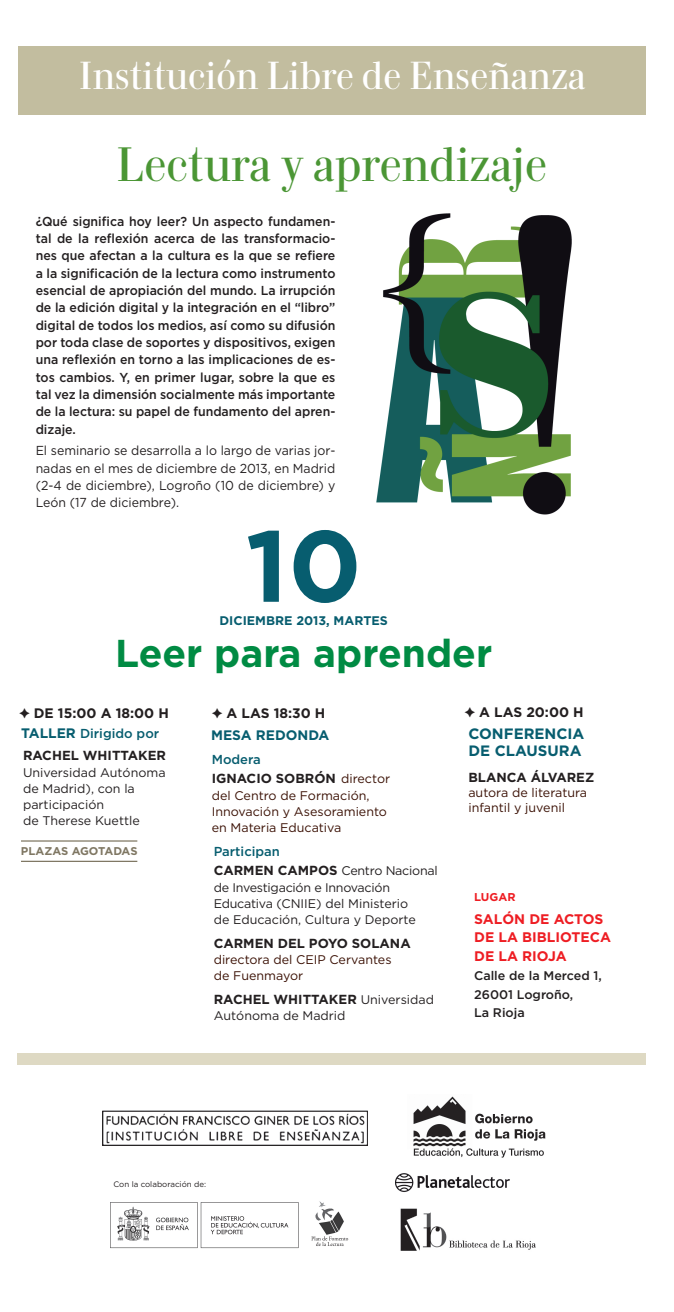
<style>
.page{position:relative;width:674px;height:1312px;background:#fff}
.page>*{position:absolute;margin:0;border:0;box-sizing:border-box;transform-origin:0 0}
.t1{font:700 100.88px "Gotham";color:#075d6f}
.t2{font:49.5px "Carmen";color:#4b9635}
.t3{font:40px "Carmen";color:#fff}
.t4{font:700 38.75px "Gotham";color:#008b43}
.t5{font:700 15px/17.4px "Gotham";color:#075d6f;text-align:right}
.t6{font:700 13.88px/18.8px "Gotham";color:#ee1d23}
.t7{font:700 13.75px "Gotham";color:#231f20}
.t8{font:700 13.75px "Gotham";color:#075d6f}
.t9{font:700 13.12px "Gotham";color:#231f20}
.t10{font:500 13px/17.4px "Gotham";color:#231f20;text-align:justify;scale:.95 1}
.t11{font:13px/17.4px "Gotham";color:#231f20;text-align:justify;scale:.95 1}
.t12{font:500 13px "Gotham";color:#075d6f}
.t13{font:12.5px/16.2px "Gotham";color:#3b1105}
.t14{font:12.5px/16.2px "Gotham";letter-spacing:-.02em;color:#231f20}
.t15{font:12.5px/16.2px "Gotham";color:#231f20}
.t16{font:500 12.5px/18.8px "Gotham";color:#231f20}
.t17{font:700 12.5px "Gotham";color:#075d6f}
.t18{font:700 11.38px "Gotham";color:#ee1d23}
.t19{font:700 11.25px "Gotham";letter-spacing:-.01em;color:#7f7763}
.t20{font:8px "Gotham";color:#231f20}
.s1{font-weight:700;font-size:13.75px}
.s2{font-weight:700;font-size:13.12px;color:#231f20}
.s3{font-weight:700;font-size:13.12px}
.s4{font-weight:400;font-size:12.5px}
</style>
<div class="page">
<div style="left:19px;top:46px;width:626px;height:69px;background:#c2bd9f"></div>
<img style="left:376px;top:213px;width:195px;height:301px">
<div style="left:17px;top:1052px;width:628px;height:12px;background:#ded9c3"></div>
<img style="left:103px;top:1110px;width:264px;height:35px">
<img style="left:110px;top:1202px;width:189px;height:45px">
<img style="left:311px;top:1201px;width:38px;height:45px">
<img style="left:395px;top:1173px;width:115px;height:19px">
<img style="left:413px;top:1096px;width:133px;height:62px">
<img style="left:400px;top:1208px;width:136px;height:42px">
<hr style="left:21px;top:840px;width:116px;height:1px;background:#7f7763">
<hr style="left:21px;top:860px;width:116px;height:1px;background:#7f7763">
<h3 class="t3" style="left:79px;top:51px;width:508px">Institución Libre de Enseñanza</h3>
<h2 class="t2" style="left:116px;top:134px;width:432px">Lectura y aprendizaje</h2>
<p class="t10" style="left:36px;top:212px;width:317px">¿Qué significa hoy leer? Un aspecto fundamen&shy;tal de la reflexión acerca de las transformacio&shy;nes que afectan a la cultura es la que se refiere a la significación de la lectura como instrumento esencial de apropiación del mundo. La irrupción de la edición digital y la integración en el “libro” digital de todos los medios, así como su difusión por toda clase de soportes y dispositivos, exigen una reflexión en torno a las implicaciones de es&shy;tos cambios. Y, en primer lugar, sobre la que es tal vez la dimensión socialmente más importante de la lectura: su papel de fundamento del apren&shy;dizaje.</p>
<p class="t11" style="left:36px;top:441px;width:317px">El seminario se desarrolla a lo largo de varias jor&shy;nadas en el mes de diciembre de 2013, en Madrid (2-4 de diciembre), Logroño (10 de diciembre) y León (17 de diciembre).</p>
<h1 class="t1" style="left:245px;top:507px;width:118px">10</h1>
<p class="t17" style="left:219px;top:613px;width:170px">DICIEMBRE 2013, MARTES</p>
<h3 class="t4" style="left:115px;top:630px;width:378px">LEER PARA APRENDER</h3>
<p class="t7" style="left:479px;top:704px;width:106px">A LAS 20:00 H</p>
<p class="t7" style="left:34px;top:705px;width:134px">DE 15:00 A 18:00 H</p>
<p class="t12" style="left:21px;top:726px;width:139px"><span class="s1">TALLER</span> Dirigido por</p>
<p class="t9" style="left:23px;top:748px;width:11px">RACHE</p>
<p class="t9" style="left:71px;top:748px;width:37px">L WHITTAKER</p>
<p class="t15" style="left:23px;top:763px;width:144px">Universidad Autónoma de Madrid), con la participación<br>de Therese Kuettle</p>
<p class="t19" style="left:21px;top:844px;width:118px">PLAZAS AGOTADAS</p>
<p class="t7" style="left:226px;top:705px;width:100px">A LAS 18:30 H</p>
<p class="t5" style="left:468px;top:724px;width:102px">NCIA<br>DE CLAUSURA</p>
<p class="t9" style="left:468px;top:770px;width:99px">BLANCA ÁLVARE</p>
<p class="t9" style="left:584px;top:770px;width:11px">Z</p>
<p class="t13" style="left:468px;top:785px;width:120px;line-height:15px">autora de literatura infantil y juvenil</p>
<p class="t5" style="left:468px;top:724px;width:56px">CONFERE</p>
<p class="t8" style="left:211px;top:726px;width:11px">MESA</p>
<p class="t8" style="left:256px;top:726px;width:11px">RED</p>
<p class="t8" style="left:285px;top:726px;width:34px">ONDA</p>
<p class="t12" style="left:212px;top:751px;width:51px">Modera</p>
<p class="t9" style="left:212px;top:771px;width:34px">IGNACI</p>
<p class="t13" style="left:212px;top:770px;width:180px;text-indent:49px"><span class="s2">O SOBRÓN</span> director del Centro de Formación,<br>Innovación y Asesoramiento en Materia Educativa</p>
<p class="t12" style="left:213px;top:843px;width:68px">Participan</p>
<p class="t14" style="left:213px;top:862px;width:225px"><span class="s3">CARMEN CAMPOS</span> Centro Nacional de Investigación e Innovación<br>Educativa (CNIIE) del Ministerio<br>de Educación, Cultura y Deporte</p>
<p class="t9" style="left:213px;top:935px;width:198px">CARMEN DEL POYO SOLANA</p>
<p class="t13" style="left:213px;top:950px;width:179px">directora del CEIP Cervantes de Fuenmayor</p>
<p class="t9" style="left:213px;top:991px;width:222px">RACHEL WHITTAKER <span class="s4">Universidad</span></p>
<p class="t15" style="left:213px;top:1006px;width:133px">Autónoma de Madrid</p>
<p class="t18" style="left:474px;top:890px;width:34px">LUGAR</p>
<p class="t6" style="left:474px;top:908px;width:138px">SALÓN DE ACTOS<br>DE LA BIBLIOTECA<br>DE LA RIOJA</p>
<p class="t16" style="left:474px;top:965px;width:129px">Calle de la Merced 1,<br>26001 Logroño,<br>La Rioja</p>
<p class="t20" style="left:113px;top:1179px;width:94px">Con la colaboración de:</p>
</div>
